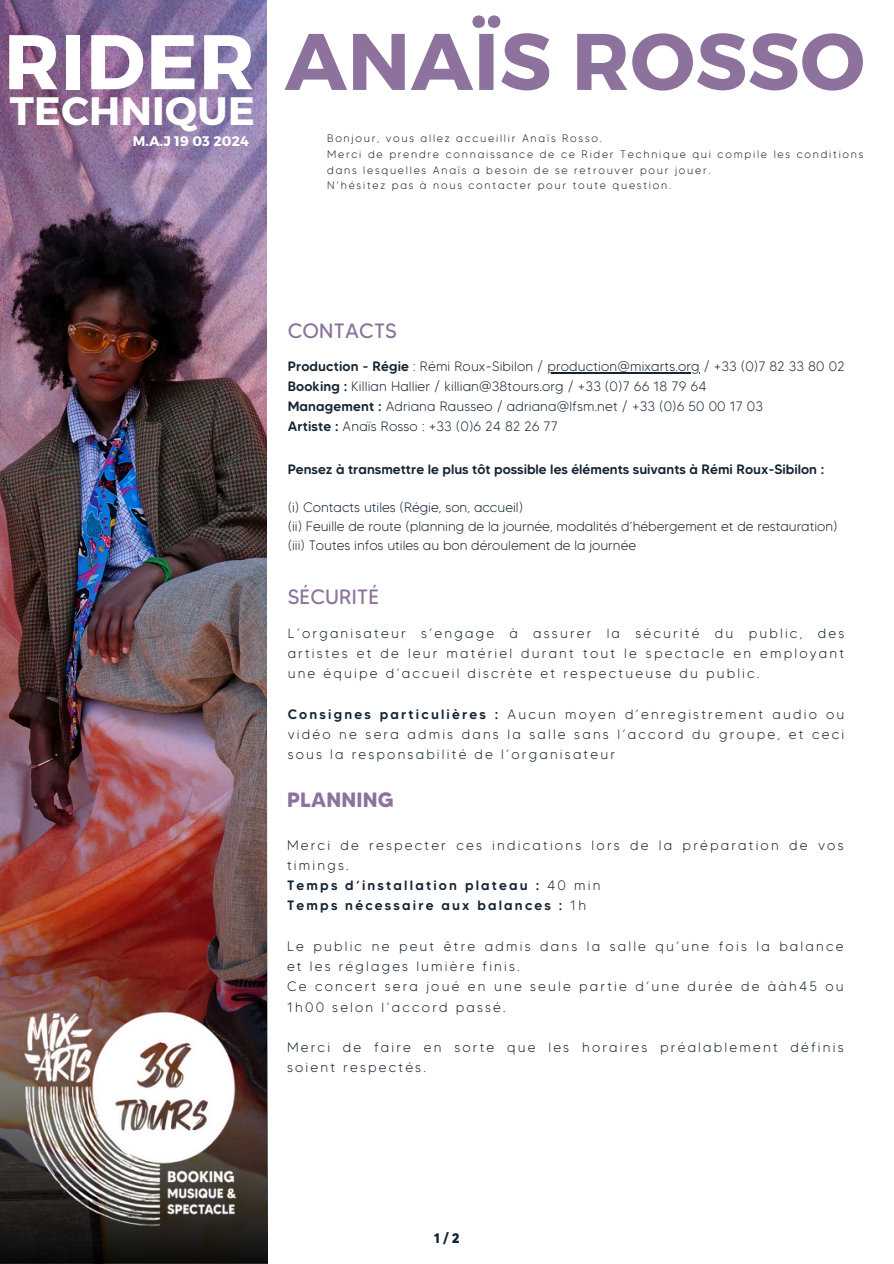
<style>
.page{position:relative;width:894px;height:1264px;background:#fff}
.page>*{position:absolute;margin:0;border:0;box-sizing:border-box;transform-origin:0 0}
.t1{font:700 79.95px "Montserrat";letter-spacing:.01em;color:#8c729c}
.t2{font:700 39.6px "Montserrat";letter-spacing:.01em;color:#fff}
.t3{font:20.7px "MADE Tommy Soft";letter-spacing:.01em;color:#8c729c}
.t4{font:700 20.7px "MADE Tommy Soft";letter-spacing:.01em;color:#8c729c}
.t5{font:700 13.8px "Montserrat";letter-spacing:.01em;color:#fff}
.t6{font:700 13.8px "MADE Tommy Soft";color:#162533}
.t7{font:300 13.65px/20.2px "MADE Tommy Soft";letter-spacing:.16em;color:#162533}
.t8{font:300 13.65px/19.8px "MADE Tommy Soft";letter-spacing:.01em;color:#162533}
.t9{font:300 13.65px "MADE Tommy Soft";color:#162533}
.t10{font:500 13.65px "MADE Tommy Soft";color:#162533}
.t11{font:500 13.65px "MADE Tommy Soft";letter-spacing:.16em;color:#162533}
.t12{font:300 10.8px/15.8px "MADE Tommy Soft";letter-spacing:.16em;color:#162533}
.s1{font-size:77.25px;color:#fff}
.s2{font-weight:500}
.s3{font-weight:300}
</style>
<div class="page">
<img style="left:0;top:0;width:266px;height:615px">
<img style="left:0;top:615px;width:267px;height:356px">
<img style="left:0;top:971px;width:268px;height:292px">
<hr style="left:547px;top:372px;width:152px;height:1px;background:#162533">
<p class="t1" style="left:4px;top:9px;width:862px"><span class="s1">RIDER</span> ANAÏS ROSSO</p>
<p class="t2" style="left:10px;top:85px;width:246px">TECHNIQUE</p>
<h6 class="t5" style="left:133px;top:132px;width:118px">M.A.J 19 03 2024</h6>
<p class="t12" style="left:327px;top:130px;width:276px">Bonjour, vous allez accueillir Anaïs Rosso.</p>
<p class="t12" style="left:327px;top:146px;width:537px">Merci de prendre connaissance de ce Rider Technique qui compile les conditions dans lesquelles Anaïs a besoin de se retrouver pour jouer.</p>
<p class="t12" style="left:327px;top:178px;width:345px">N’hésitez pas à nous contacter pour toute question.</p>
<p class="t3" style="left:287px;top:318px;width:111px">CONTACTS</p>
<p class="t8" style="left:287px;top:356px;width:558px"><span class="s2">Production - Régie</span> : Rémi Roux-Sibilon / production@mixarts.org / +33 (0)7 82 33 80 02<br><span class="s2">Booking :</span> Killian Hallier / killian@38tours.org / +33 (0)7 66 18 79 64<br><span class="s2">Management :</span> Adriana Rausseo / adriana@lfsm.net / +33 (0)6 50 00 17 03<br><span class="s2">Artiste :</span> Anaïs Rosso : +33 (0)6 24 82 26 77</p>
<p class="t10" style="left:287px;top:461px;width:538px">Pensez à transmettre le plus tôt possible les éléments suivants à Rémi Roux-Sibilon :</p>
<h4 class="t9" style="left:287px;top:498px;width:237px">(i) Contacts utiles (Régie, son, accueil)</h4>
<h6 class="t9" style="left:287px;top:517px;width:551px">(ii) Feuille de route (planning de la journée, modalités d’hébergement et de restauration)</h6>
<p class="t9" style="left:287px;top:537px;width:350px">(iii) Toutes infos utiles au bon déroulement de la journée</p>
<p class="t3" style="left:287px;top:584px;width:93px">SÉCURITÉ</p>
<h1 class="t7" style="left:287px;top:622px;width:558px;text-align:justify">L’organisateur s’engage à assurer la sécurité du public, des artistes et de leur matériel durant tout le spectacle en employant une équipe d’accueil discrète et respectueuse du public.</h1>
<h2 class="t7" style="left:287px;top:703px;width:558px;text-align:justify"><span class="s2">Consignes particulières :</span> Aucun moyen d’enregistrement audio ou vidéo ne sera admis dans la salle sans l’accord du groupe, et ceci sous la responsabilité de l’organisateur</h2>
<p class="t4" style="left:287px;top:786px;width:108px">PLANNING</p>
<p class="t7" style="left:287px;top:834px;width:558px">Merci de respecter ces indications lors de la préparation de vos timings.</p>
<h4 class="t11" style="left:287px;top:876px;width:315px">Temps d’installation plateau : <span class="s3">40 min</span></h4>
<p class="t11" style="left:287px;top:897px;width:300px">Temps nécessaire aux balances : <span class="s3">1h</span></p>
<p class="t7" style="left:287px;top:935px;width:558px">Le public ne peut être admis dans la salle qu’une fois la balance et les réglages lumière finis.</p>
<p class="t7" style="left:287px;top:976px;width:558px">Ce concert sera joué en une seule partie d’une durée de ààh45 ou<br>1h00 selon l’accord passé.</p>
<h3 class="t7" style="left:287px;top:1037px;width:558px">Merci de faire en sorte que les horaires préalablement définis soient respectés.</h3>
<p class="t6" style="left:433px;top:1229px;width:27px">1/2</p>
</div>
